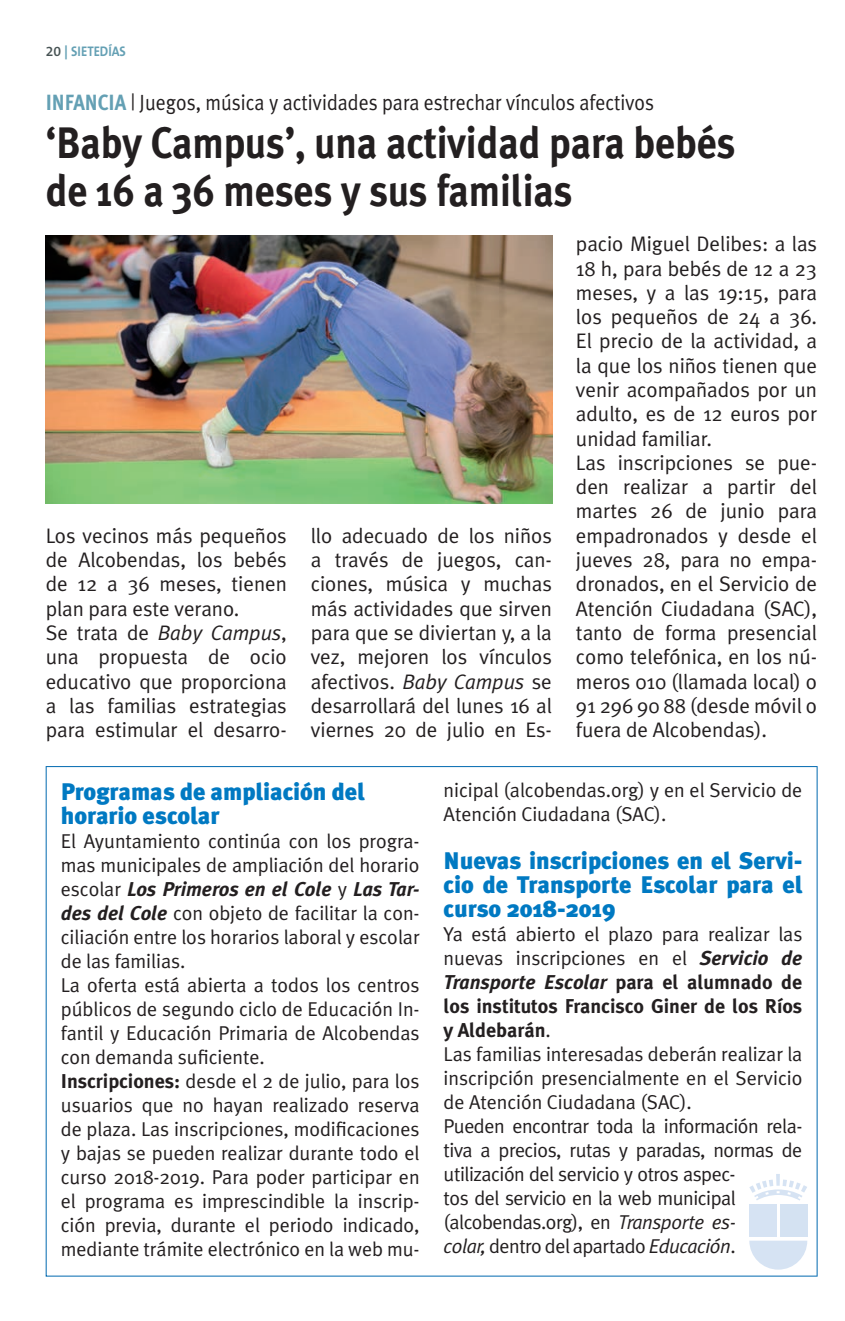
<style>
.page{position:relative;width:845px;height:1321px;background:#fff}
.page>*{position:absolute;margin:0;border:0;box-sizing:border-box;transform-origin:0 0}
.t1{font:700 44px/48px "Meta Plus";letter-spacing:-.005em;color:#231f20;scale:.9 1}
.t2{font:900 24px/24px "Meta Plus";letter-spacing:-.005em;color:#0079c2}
.t3{font:22px "Meta Plus Normal";color:#231f20;scale:.9 1}
.t4{font:21px/24.2px "Meta Plus Normal";letter-spacing:-.005em;color:#231f20}
.t5{font:20px/24px "Meta Plus Normal";letter-spacing:-.005em;color:#231f20}
.t6{font:20px/24px "Meta Plus Normal";letter-spacing:-.025em;color:#231f20}
.t7{font:700 20px/24px "Meta Plus";letter-spacing:-.005em;color:#231f20;text-align:justify}
.t8{font:italic 700 20px "Meta Plus";letter-spacing:-.005em;color:#231f20}
.t9{font:700 14px "The Sans B7";color:#64a0b4}
.s1{font-family:"The Sans B6";font-weight:600;color:#475354}
.s2{font-family:"Meta Plus";font-weight:700;color:#64a0b4}
.s3{font-style:italic}
.s4{font-family:"Meta Plus Normal";font-weight:400;font-style:normal}
.s5{font-family:"Meta Plus";font-weight:700;font-style:italic}
.s6{font-family:"Meta Plus";font-weight:700}
.s7{font-family:"Meta Plus Normal";font-weight:400}
</style>
<div class="page">
<img style="left:46px;top:236px;width:506px;height:267px">
<svg style="left:46px;top:766px;width:771px;height:510px"></svg>
<div style="left:749px;top:1204px;width:27px;height:32px;background:#d6e3f3"></div>
<svg style="left:749px;top:1173px;width:58px;height:27px"></svg>
<svg style="left:749px;top:1240px;width:58px;height:29px"></svg>
<div style="left:780px;top:1204px;width:27px;height:32px;background:#d4e2f2"></div>
<p class="t9" style="left:46px;top:44px;width:82px"><span class="s1">20</span> | SIETEDÍAS</p>
<p class="t3" style="left:46px;top:90px;width:677px"><span class="s2">INFANCIA</span> | Juegos, música y actividades para estrechar vínculos afectivos</p>
<h1 class="t1" style="left:46px;top:119px;width:768px">‘Baby Campus’, una actividad para bebés de 16 a 36 meses y sus familias</h1>
<p class="t4" style="left:46px;top:523px;width:243px">Los vecinos más pequeños de Alcobendas, los bebés de 12 a 36 meses, tienen plan para este verano.<br>Se trata de <span class="s3">Baby Campus</span>, una propuesta de ocio educativo que proporciona a las familias estrategias para estimular el desarro-</p>
<p class="t4" style="left:311px;top:523px;width:243px;text-align:justify">llo adecuado de los niños a través de juegos, can&shy;ciones, música y muchas más actividades que sirven para que se diviertan y, a la vez, mejoren los vínculos afectivos. <span class="s3">Baby Campus</span> se desarrollará del lunes 16 al viernes 20 de julio en Es-</p>
<p class="t4" style="left:576px;top:232px;width:243px">pacio Miguel Delibes: a las<br>18 h, para bebés de 12 a 23 meses, y a las 19:15, para los pequeños de 24 a 36.<br>El precio de la actividad, a la que los niños tienen que venir acompañados por un adulto, es de 12 euros por unidad familiar.<br>Las inscripciones se pue&shy;den realizar a partir del martes 26 de junio para empadronados y desde el jueves 28, para no empa&shy;dronados, en el Servicio de<br>Atención Ciudadana (SAC), tanto de forma presencial como telefónica, en los nú&shy;meros 010 (llamada local) o<br>91 296 90 88 (desde móvil o fuera de Alcobendas).</p>
<p class="t2" style="left:61px;top:779px;width:305px">Programas de ampliación del horario escolar</p>
<p class="t5" style="left:61px;top:828px;width:360px">El Ayuntamiento continúa con los progra&shy;mas municipales de ampliación del horario</p>
<p class="t8" style="left:61px;top:877px;width:360px"><span class="s4">escolar</span> Los Primeros en el Cole <span class="s4">y</span> Las Tar-</p>
<p class="t5" style="left:61px;top:900px;width:360px"><span class="s5">des del Cole</span> con objeto de facilitar la con&shy;ciliación entre los horarios laboral y escolar de las familias.<br>La oferta está abierta a todos los centros públicos de segundo ciclo de Educación In&shy;fantil y Educación Primaria de Alcobendas con demanda suficiente.<br><span class="s6">Inscripciones:</span> desde el 2 de julio, para los usuarios que no hayan realizado reserva de plaza. Las inscripciones, modificaciones y bajas se pueden realizar durante todo el curso 2018-2019. Para poder participar en el programa es imprescindible la inscrip&shy;ción previa, durante el periodo indicado, mediante trámite electrónico en la web mu-</p>
<p class="t5" style="left:443px;top:777px;width:360px">nicipal (alcobendas.org) y en el Servicio de<br>Atención Ciudadana (SAC).</p>
<p class="t2" style="left:443px;top:848px;width:360px;text-align:justify">Nuevas inscripciones en el Servi&shy;cio de Transporte Escolar para el curso 2018-2019</p>
<p class="t5" style="left:443px;top:921px;width:360px">Ya está abierto el plazo para realizar las nuevas inscripciones en el <span class="s5">Servicio de</span></p>
<p class="t7" style="left:443px;top:970px;width:360px"><span class="s3">Transporte Escolar</span> para el alumnado de los institutos Francisco Giner de los Ríos y Aldebarán<span class="s7">.</span></p>
<p class="t6" style="left:443px;top:1041px;width:360px">Las familias interesadas deberán realizar la inscripción presencialmente en el Servicio de Atención Ciudadana (SAC).<br>Pueden encontrar toda la información rela&shy;tiva a precios, rutas y paradas, normas de utilización del servicio y otros aspec-<br>tos del servicio en la web municipal (alcobendas.org), en <span class="s3">Transporte es-<br>colar,</span> dentro del apartado <span class="s3">Educación</span>.</p>
</div>
